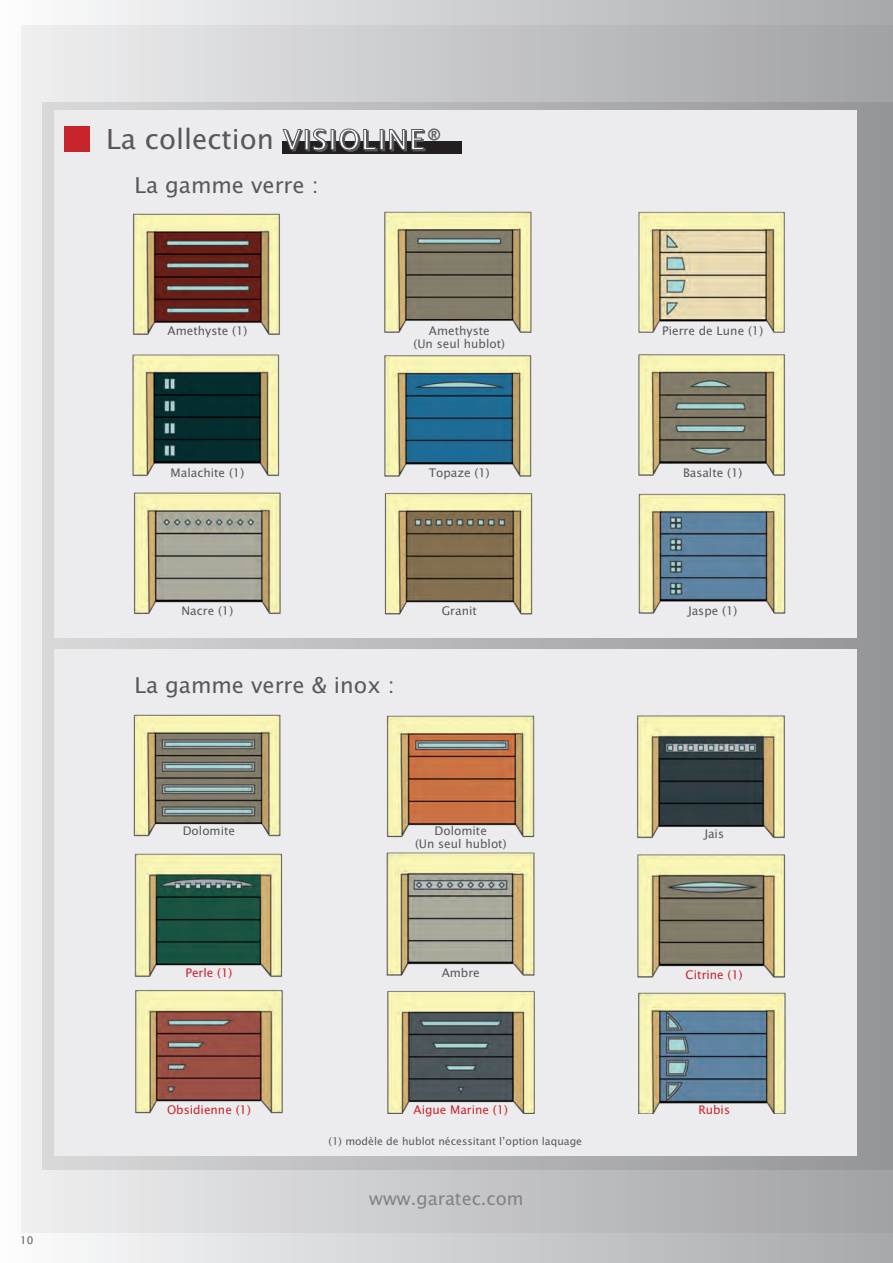
<style>
.page{position:relative;width:893px;height:1263px;background:#fff}
.page>*{position:absolute;margin:0;border:0;box-sizing:border-box;transform-origin:0 0}
.t1{font:27.6px "Lucida Sans";color:#57585a}
.t2{font:21.9px "Lucida Sans";color:#57585a}
.t3{font:18px "Lucida Sans";color:#808285}
.t4{font:11.85px/12.5px "Lucida Sans";color:#57585a;text-align:center}
.t5{font:11.85px "Lucida Sans";color:#c8242b}
.t6{font:10.5px "Lucida Sans";color:#57585a}
.s1{color:#fff}
</style>
<div class="page">
<div style="left:0;top:0;width:893px;height:1263px;background:linear-gradient(to right,#fbfcfc,#a7a8ac)"></div>
<div style="left:21px;top:26px;width:872px;height:1207px;background:#231f20;opacity:.05"></div>
<div style="left:54px;top:649px;width:803px;height:506px;background:#ececee"></div>
<div style="left:54px;top:111px;width:803px;height:527px;background:#ececee"></div>
<div style="left:65px;top:127px;width:25px;height:25px;background:#c8242b"></div>
<img style="left:133px;top:213px;width:147px;height:122px">
<img style="left:132px;top:354px;width:148px;height:122px">
<img style="left:134px;top:492px;width:147px;height:123px">
<img style="left:384px;top:211px;width:148px;height:122px">
<img style="left:384px;top:355px;width:148px;height:122px">
<img style="left:384px;top:493px;width:149px;height:122px">
<img style="left:638px;top:211px;width:147px;height:122px">
<img style="left:638px;top:354px;width:147px;height:122px">
<img style="left:638px;top:493px;width:148px;height:121px">
<img style="left:133px;top:714px;width:148px;height:123px">
<img style="left:134px;top:853px;width:149px;height:260px">
<img style="left:387px;top:715px;width:148px;height:123px">
<img style="left:386px;top:852px;width:149px;height:261px">
<img style="left:637px;top:715px;width:148px;height:124px">
<img style="left:637px;top:854px;width:149px;height:124px">
<img style="left:638px;top:992px;width:148px;height:121px">
<div style="left:282px;top:141px;width:179px;height:13px;background:#231f20"></div>
<p class="t6" style="left:20px;top:1234px;width:15px">10</p>
<h1 class="t1" style="left:106px;top:124px;width:338px">La collection <span class="s1">VISIOLINE</span>®</h1>
<h2 class="t2" style="left:134px;top:173px;width:186px">La gamme verre :</h2>
<p class="t4" style="left:168px;top:325px;width:81px">Amethyste (1)</p>
<p class="t4" style="left:171px;top:466px;width:75px">Malachite (1)</p>
<p class="t4" style="left:414px;top:325px;width:93px">Amethyste<br>(Un seul hublot)</p>
<p class="t4" style="left:429px;top:466px;width:63px">Topaze (1)</p>
<p class="t4" style="left:182px;top:604px;width:53px">Nacre (1)</p>
<h2 class="t2" style="left:134px;top:673px;width:262px">La gamme verre &amp; inox :</h2>
<p class="t4" style="left:442px;top:604px;width:37px">Granit</p>
<p class="t4" style="left:183px;top:825px;width:54px">Dolomite</p>
<p class="t4" style="left:415px;top:825px;width:93px">Dolomite<br>(Un seul hublot)</p>
<p class="t5" style="left:185px;top:965px;width:48px">Perle (1)</p>
<p class="t4" style="left:442px;top:966px;width:40px">Ambre</p>
<p class="t5" style="left:167px;top:1103px;width:85px">Obsidienne (1)</p>
<p class="t5" style="left:413px;top:1103px;width:96px">Aigue Marine (1)</p>
<p class="t6" style="left:329px;top:1135px;width:255px">(1) modèle de hublot nécessitant l’option laquage</p>
<h3 class="t3" style="left:369px;top:1188px;width:156px">www.garatec.com</h3>
<p class="t4" style="left:662px;top:325px;width:102px">Pierre de Lune (1)</p>
<p class="t4" style="left:683px;top:466px;width:61px">Basalte (1)</p>
<p class="t4" style="left:688px;top:604px;width:51px">Jaspe (1)</p>
<p class="t4" style="left:704px;top:828px;width:21px">Jais</p>
<p class="t5" style="left:686px;top:968px;width:59px">Citrine (1)</p>
<p class="t5" style="left:698px;top:1103px;width:33px">Rubis</p>
</div>
